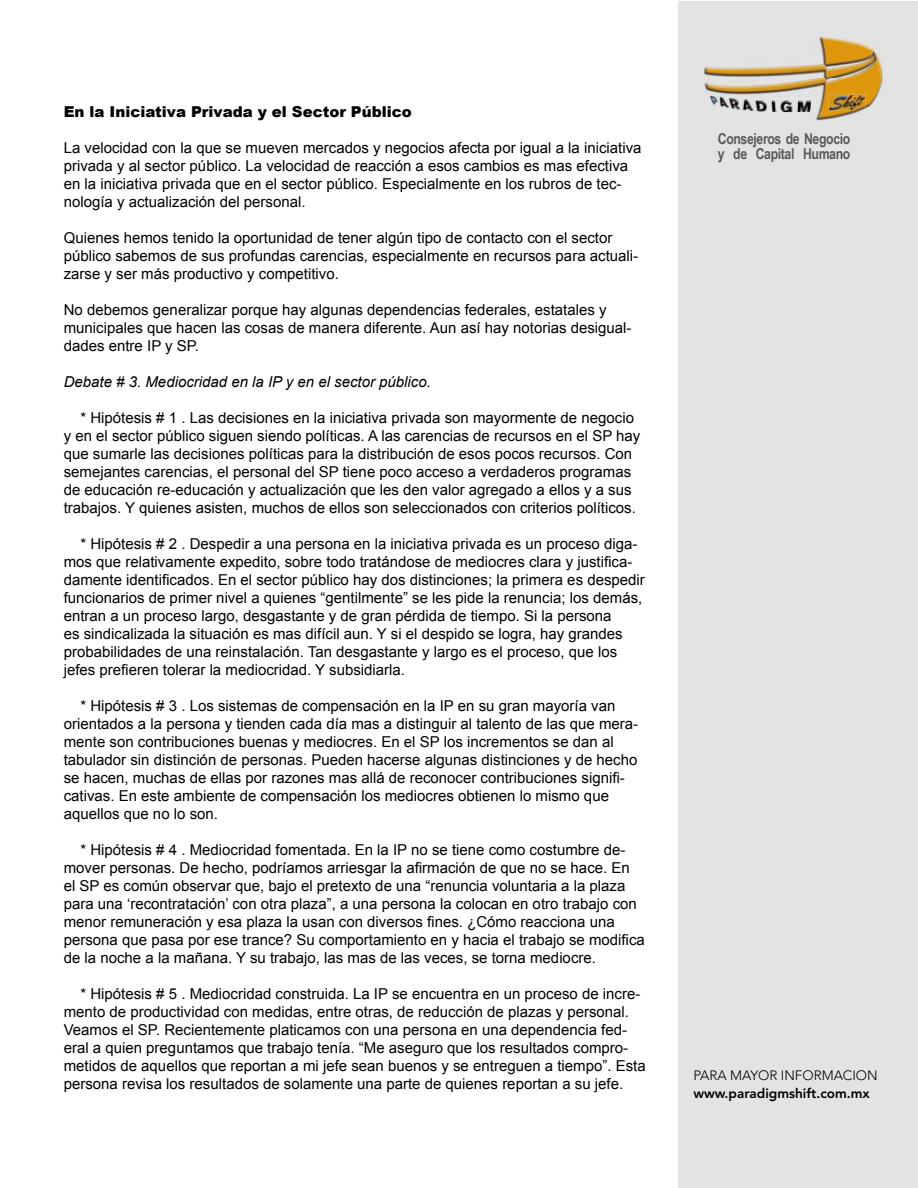
<style>
.page{position:relative;width:918px;height:1188px;background:#fff}
.page>*{position:absolute;margin:0;border:0;box-sizing:border-box;transform-origin:0 0}
.t1{font:15px/18px "Arial";color:#000}
.t2{font:italic 15px "Arial";color:#000}
.t3{font:900 15px "Arial";color:#000}
.t4{font:700 15px/15px "Arial Narrow";letter-spacing:-.025em;color:#5a5a5a}
.t5{font:800 13.5px "Avenir LT Std";color:#000}
.t6{font:300 13.5px "Avenir LT Std";color:#000}
</style>
<div class="page">
<div style="left:679px;top:1px;width:239px;height:1187px;background:#e3e3e3"></div>
<img style="left:704px;top:36px;width:178px;height:85px">
<img style="left:829px;top:94px;width:37px;height:17px">
<img style="left:829px;top:96px;width:17px;height:14px">
<img style="left:709px;top:96px;width:11px;height:16px">
<img style="left:710px;top:96px;width:101px;height:15px">
<img style="left:720px;top:111px;width:91px;height:1px">
<img style="left:720px;top:98px;width:91px;height:13px">
<p class="t3" style="left:64px;top:101px;width:350px">En la Iniciativa Privada y el Sector Público</p>
<p class="t1" style="left:64px;top:139px;width:579px">La velocidad con la que se mueven mercados y negocios afecta por igual a la iniciativa privada y al sector público. La velocidad de reacción a esos cambios es mas efectiva en la iniciativa privada que en el sector público. Especialmente en los rubros de tec&shy;nología y actualización del personal.</p>
<p class="t1" style="left:64px;top:229px;width:576px">Quienes hemos tenido la oportunidad de tener algún tipo de contacto con el sector público sabemos de sus profundas carencias, especialmente en recursos para actuali&shy;zarse y ser más productivo y competitivo.</p>
<p class="t1" style="left:64px;top:301px;width:569px">No debemos generalizar porque hay algunas dependencias federales, estatales y municipales que hacen las cosas de manera diferente. Aun así hay notorias desigual&shy;dades entre IP y SP.</p>
<p class="t2" style="left:64px;top:372px;width:369px">Debate # 3. Mediocridad en la IP y en el sector público.</p>
<p class="t1" style="left:64px;top:409px;width:578px;text-indent:17px">* Hipótesis # 1 . Las decisiones en la iniciativa privada son mayormente de negocio y en el sector público siguen siendo políticas. A las carencias de recursos en el SP hay que sumarle las decisiones políticas para la distribución de esos pocos recursos. Con semejantes carencias, el personal del SP tiene poco acceso a verdaderos programas de educación re-educación y actualización que les den valor agregado a ellos y a sus trabajos. Y quienes asisten, muchos de ellos son seleccionados con criterios políticos.</p>
<p class="t1" style="left:64px;top:535px;width:583px;text-indent:17px">* Hipótesis # 2 . Despedir a una persona en la iniciativa privada es un proceso diga&shy;mos que relativamente expedito, sobre todo tratándose de mediocres clara y justifica&shy;damente identificados. En el sector público hay dos distinciones; la primera es despedir funcionarios de primer nivel a quienes “gentilmente” se les pide la renuncia; los demás, entran a un proceso largo, desgastante y de gran pérdida de tiempo. Si la persona<br>es sindicalizada la situación es mas difícil aun. Y si el despido se logra, hay grandes probabilidades de una reinstalación. Tan desgastante y largo es el proceso, que los jefes prefieren tolerar la mediocridad. Y subsidiarla.</p>
<p class="t1" style="left:64px;top:697px;width:576px;text-indent:17px">* Hipótesis # 3 . Los sistemas de compensación en la IP en su gran mayoría van orientados a la persona y tienden cada día mas a distinguir al talento de las que mera&shy;mente son contribuciones buenas y mediocres. En el SP los incrementos se dan al tabulador sin distinción de personas. Pueden hacerse algunas distinciones y de hecho se hacen, muchas de ellas por razones mas allá de reconocer contribuciones signifi&shy;cativas. En este ambiente de compensación los mediocres obtienen lo mismo que aquellos que no lo son.</p>
<p class="t1" style="left:64px;top:841px;width:583px;text-indent:17px">* Hipótesis # 4 . Mediocridad fomentada. En la IP no se tiene como costumbre de&shy;mover personas. De hecho, podríamos arriesgar la afirmación de que no se hace. En el SP es común observar que, bajo el pretexto de una “renuncia voluntaria a la plaza para una ‘recontratación’ con otra plaza”, a una persona la colocan en otro trabajo con menor remuneración y esa plaza la usan con diversos fines. ¿Cómo reacciona una persona que pasa por ese trance? Su comportamiento en y hacia el trabajo se modifica de la noche a la mañana. Y su trabajo, las mas de las veces, se torna mediocre.</p>
<p class="t1" style="left:64px;top:985px;width:583px;text-indent:17px">* Hipótesis # 5 . Mediocridad construida. La IP se encuentra en un proceso de incre&shy;mento de productividad con medidas, entre otras, de reducción de plazas y personal.<br>Veamos el SP. Recientemente platicamos con una persona en una dependencia fed&shy;eral a quien preguntamos que trabajo tenía. “Me aseguro que los resultados compro&shy;metidos de aquellos que reportan a mi jefe sean buenos y se entreguen a tiempo”. Esta persona revisa los resultados de solamente una parte de quienes reportan a su jefe.</p>
<p class="t4" style="left:718px;top:130px;width:134px">Consejeros de Negocio y de Capital Humano</p>
<p class="t6" style="left:693px;top:1068px;width:186px">PARA MAYOR INFORMACION</p>
<p class="t5" style="left:693px;top:1086px;width:178px">www.paradigmshift.com.mx</p>
</div>
